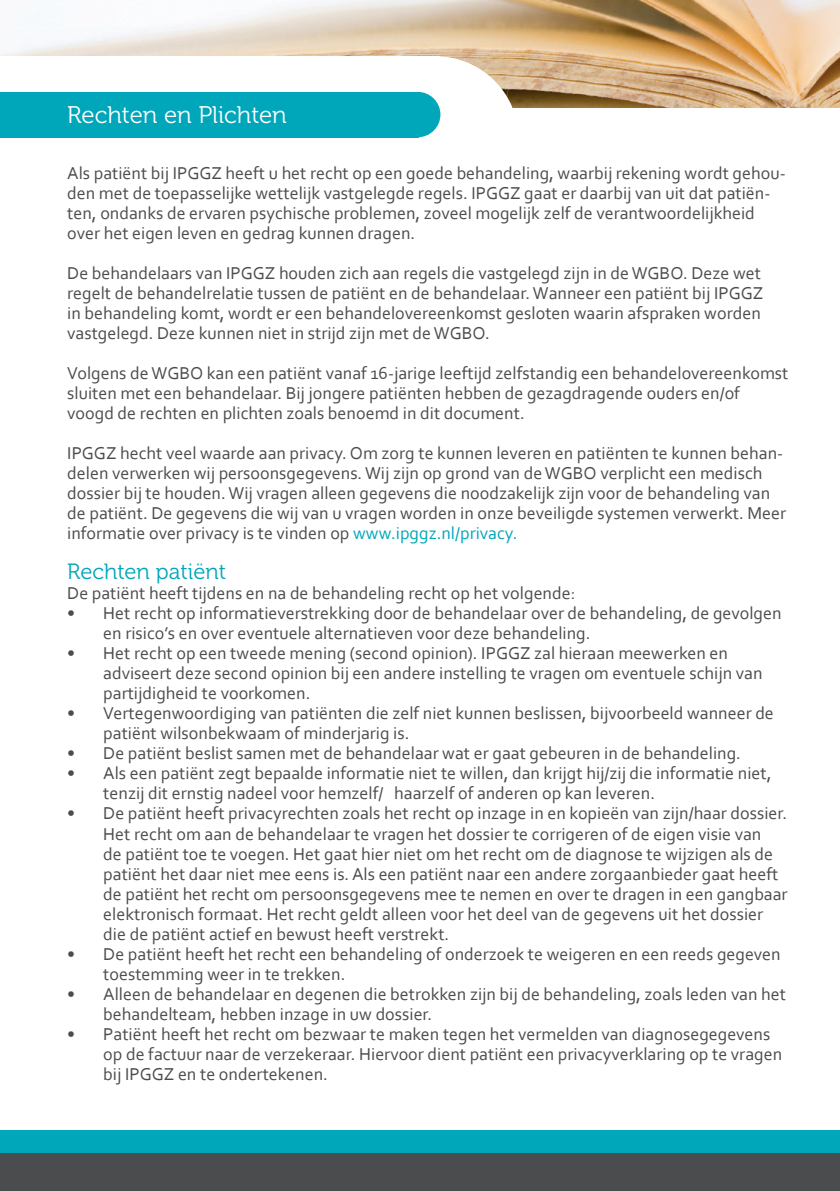
<style>
.page{position:relative;width:840px;height:1191px;background:#fff}
.page>*{position:absolute;margin:0;border:0;box-sizing:border-box;transform-origin:0 0}
.t1{font:24px "Museo 300";color:#fff}
.t2{font:22px "Museo 300";color:#00a6b9}
.t3{font:18px/20px "Corbel";color:#4b4c4d}
.s1{color:#00a6b9}
</style>
<div class="page">
<img style="left:0;top:0;width:839px;height:108px">
<div style="left:352px;top:56px;width:166px;height:167px;background:#fff;border-radius:50%"></div>
<div style="left:0;top:56px;width:440px;height:167px;background:#fff"></div>
<div style="left:0;top:1152px;width:839px;height:39px;background:#4b4c4d"></div>
<div style="left:0;top:1130px;width:839px;height:22px;background:#00a6b9"></div>
<div style="left:0;top:92px;width:418px;height:45px;background:#00a6b9"></div>
<div style="left:395px;top:92px;width:45px;height:45px;background:#00a6b9;border-radius:50%"></div>
<h1 class="t1" style="left:67px;top:101px;width:221px">Rechten en Plichten</h1>
<p class="t3" style="left:67px;top:163px;width:719px">Als patiënt bij IPGGZ heeft u het recht op een goede behandeling, waarbij rekening wordt gehou&shy;den met de toepasselijke wettelijk vastgelegde regels. IPGGZ gaat er daarbij van uit dat patiën&shy;ten, ondanks de ervaren psychische problemen, zoveel mogelijk zelf de verantwoordelijkheid over het eigen leven en gedrag kunnen dragen.</p>
<p class="t3" style="left:67px;top:263px;width:697px">De behandelaars van IPGGZ houden zich aan regels die vastgelegd zijn in de WGBO. Deze wet regelt de behandelrelatie tussen de patiënt en de behandelaar. Wanneer een patiënt bij IPGGZ in behandeling komt, wordt er een behandelovereenkomst gesloten waarin afspraken worden vastgelegd. Deze kunnen niet in strijd zijn met de WGBO.</p>
<p class="t3" style="left:67px;top:363px;width:722px">Volgens de WGBO kan een patiënt vanaf 16-jarige leeftijd zelfstandig een behandelovereenkomst sluiten met een behandelaar. Bij jongere patiënten hebben de gezagdragende ouders en/of voogd de rechten en plichten zoals benoemd in dit document.</p>
<p class="t3" style="left:67px;top:443px;width:720px">IPGGZ hecht veel waarde aan privacy. Om zorg te kunnen leveren en patiënten te kunnen behan&shy;delen verwerken wij persoonsgegevens. Wij zijn op grond van de WGBO verplicht een medisch dossier bij te houden. Wij vragen alleen gegevens die noodzakelijk zijn voor de behandeling van de patiënt. De gegevens die wij van u vragen worden in onze beveiligde systemen verwerkt. Meer informatie over privacy is te vinden op <span class="s1">www.ipggz.nl/privacy.</span></p>
<p class="t2" style="left:67px;top:560px;width:160px">Rechten patiënt</p>
<p class="t3" style="left:67px;top:583px;width:509px">De patiënt heeft tijdens en na de behandeling recht op het volgende:</p>
<p class="t3" style="left:103px;top:603px;width:679px;text-indent:-36px">• Het recht op informatieverstrekking door de behandelaar over de behandeling, de gevolgen en risico’s en over eventuele alternatieven voor deze behandeling.</p>
<p class="t3" style="left:103px;top:643px;width:660px;text-indent:-36px">• Het recht op een tweede mening (second opinion). IPGGZ zal hieraan meewerken en adviseert deze second opinion bij een andere instelling te vragen om eventuele schijn van partijdigheid te voorkomen.</p>
<p class="t3" style="left:103px;top:703px;width:671px;text-indent:-36px">• Vertegenwoordiging van patiënten die zelf niet kunnen beslissen, bijvoorbeeld wanneer de patiënt wilsonbekwaam of minderjarig is.</p>
<p class="t3" style="left:67px;top:743px;width:675px">• De patiënt beslist samen met de behandelaar wat er gaat gebeuren in de behandeling.</p>
<p class="t3" style="left:103px;top:763px;width:669px;text-indent:-36px">• Als een patiënt zegt bepaalde informatie niet te willen, dan krijgt hij/zij die informatie niet, tenzij dit ernstig nadeel voor hemzelf/ haarzelf of anderen op kan leveren.</p>
<p class="t3" style="left:103px;top:803px;width:685px;text-indent:-36px">• De patiënt heeft privacyrechten zoals het recht op inzage in en kopieën van zijn/haar dossier.<br>Het recht om aan de behandelaar te vragen het dossier te corrigeren of de eigen visie van<br>de patiënt toe te voegen. Het gaat hier niet om het recht om de diagnose te wijzigen als de patiënt het daar niet mee eens is. Als een patiënt naar een andere zorgaanbieder gaat heeft de patiënt het recht om persoonsgegevens mee te nemen en over te dragen in een gangbaar elektronisch formaat. Het recht geldt alleen voor het deel van de gegevens uit het dossier die de patiënt actief en bewust heeft verstrekt.</p>
<p class="t3" style="left:103px;top:943px;width:678px;text-indent:-36px">• De patiënt heeft het recht een behandeling of onderzoek te weigeren en een reeds gegeven toestemming weer in te trekken.</p>
<p class="t3" style="left:103px;top:983px;width:684px;text-indent:-36px">• Alleen de behandelaar en degenen die betrokken zijn bij de behandeling, zoals leden van het behandelteam, hebben inzage in uw dossier.</p>
<p class="t3" style="left:103px;top:1023px;width:680px;text-indent:-36px">• Patiënt heeft het recht om bezwaar te maken tegen het vermelden van diagnosegegevens op de factuur naar de verzekeraar. Hiervoor dient patiënt een privacyverklaring op te vragen bij IPGGZ en te ondertekenen.</p>
</div>
